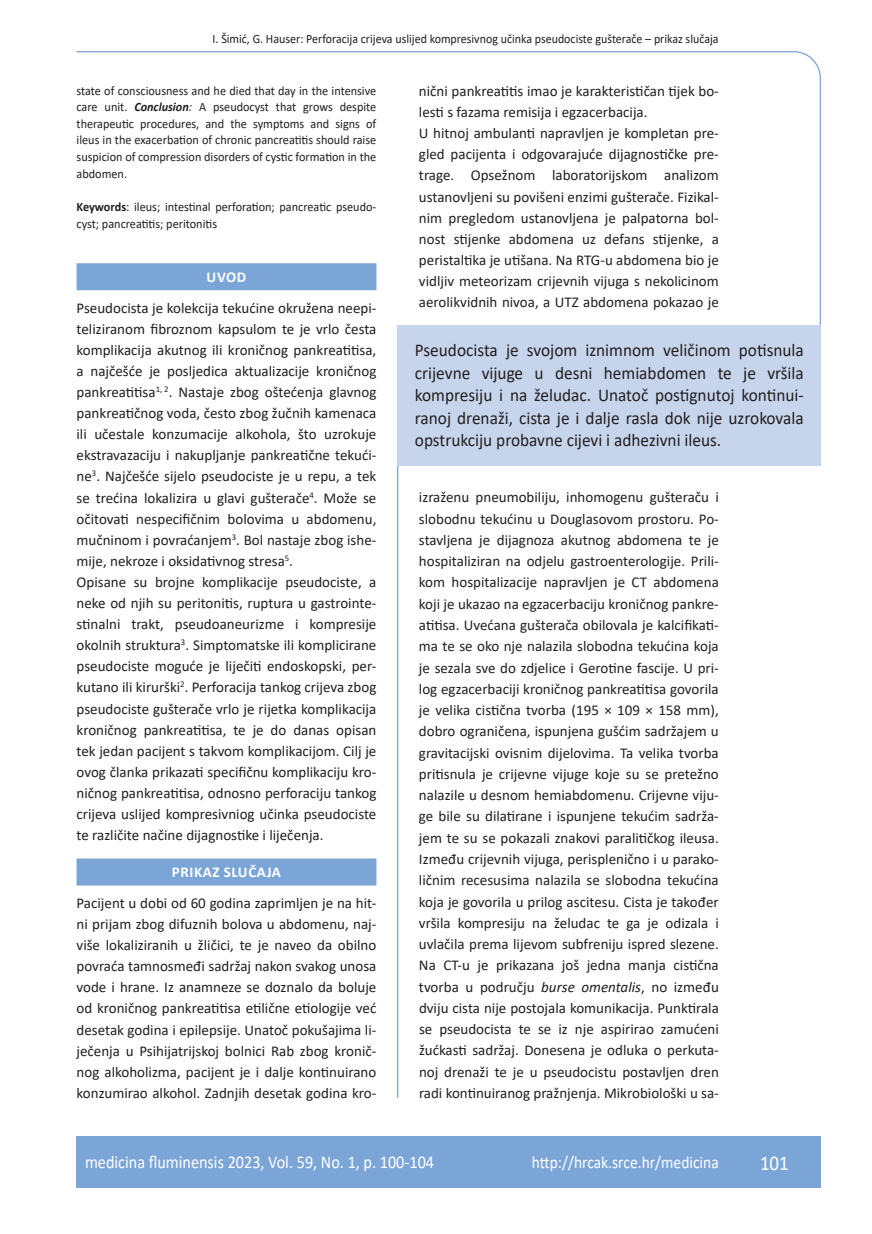
<style>
.page{position:relative;width:872px;height:1234px;background:#fff}
.page>*{position:absolute;margin:0;border:0;box-sizing:border-box;transform-origin:0 0}
.t1{font:21px "Calibri";color:#fff;scale:.9 1}
.t2{font:18px/22.5px "Calibri";color:#231f20;text-align:justify;scale:.96 1}
.t3{font:18px "Calibri";color:#fff;scale:.9 1}
.t4{font:17.25px "Calibri";color:#fff;scale:.9 1}
.t5{font:15px/21.1px "Calibri";color:#231f20}
.t6{font:700 15px "Calibri";letter-spacing:.04em;color:#fff}
.t7{font:12.75px/16.6px "Calibri";color:#231f20;text-align:justify;scale:.96 1}
.t8{font:12.75px "Calibri";color:#231f20;scale:.94 1}
.s1{font-weight:700;font-style:italic}
.s2{font-style:italic}
.s3{font-weight:700}
</style>
<div class="page">
<svg style="left:76px;top:51px;width:745px;height:275px"></svg>
<hr style="left:397px;top:465px;width:1px;height:632px;background:#7ca5d7">
<div style="left:77px;top:1135px;width:744px;height:51px;background:#7ca5d7"></div>
<div style="left:77px;top:263px;width:299px;height:27px;background:#7ca5d7"></div>
<div style="left:77px;top:858px;width:299px;height:27px;background:#7ca5d7"></div>
<div style="left:398px;top:325px;width:423px;height:140px;background:#c6d5ec"></div>
<p class="t8" style="left:213px;top:29px;width:540px">I. Šimić, G. Hauser: Perforacija crijeva uslijed kompresivnog učinka pseudociste gušterače – prikaz slučaja</p>
<p class="t7" style="left:77px;top:82px;width:314px">state of consciousness and he died that day in the intensive care unit. <span class="s1">Conclusion</span><span class="s2">:</span> A pseudocyst that grows despite therapeutic procedures, and the symptoms and signs of ileus in the exacerbation of chronic pancreatitis should raise suspicion of compression disorders of cystic formation in the abdomen.</p>
<p class="t7" style="left:77px;top:198px;width:314px"><span class="s3">Keywords</span>: ileus; intestinal perforation; pancreatic pseudo&shy;cyst; pancreatitis; peritonitis</p>
<p class="t6" style="left:207px;top:266px;width:41px">UVOD</p>
<p class="t5" style="left:77px;top:296px;width:301px">Pseudocista je kolekcija tekućine okružena neepi&shy;teliziranom fibroznom kapsulom te je vrlo česta komplikacija akutnog ili kroničnog pankreatitisa, a najčešće je posljedica aktualizacije kroničnog pankreatitisa<sup>1,</sup> <sup>2</sup>. Nastaje zbog oštećenja glavnog pankreatičnog voda, često zbog žučnih kamenaca ili učestale konzumacije alkohola, što uzrokuje ekstravazaciju i nakupljanje pankreatične tekući&shy;ne<sup>3</sup>. Najčešće sijelo pseudociste je u repu, a tek se trećina lokalizira u glavi gušterače<sup>4</sup>. Može se očitovati nespecifičnim bolovima u abdomenu, mučninom i povraćanjem<sup>3</sup>. Bol nastaje zbog ishe&shy;mije, nekroze i oksidativnog stresa<sup>5</sup>.<br>Opisane su brojne komplikacije pseudociste, a neke od njih su peritonitis, ruptura u gastrointe&shy;stinalni trakt, pseudoaneurizme i kompresije okolnih struktura<sup>3</sup>. Simptomatske ili komplicirane pseudociste moguće je liječiti endoskopski, per&shy;kutano ili kirurški<sup>2</sup>. Perforacija tankog crijeva zbog pseudociste gušterače vrlo je rijetka komplikacija kroničnog pankreatitisa, te je do danas opisan tek jedan pacijent s takvom komplikacijom. Cilj je ovog članka prikazati specifičnu komplikaciju kro&shy;ničnog pankreatitisa, odnosno perforaciju tankog crijeva uslijed kompresivniog učinka pseudociste te različite načine dijagnostike i liječenja.</p>
<p class="t6" style="left:172px;top:861px;width:111px">PRIKAZ SLUČAJA</p>
<p class="t5" style="left:77px;top:891px;width:301px;text-align:justify">Pacijent u dobi od 60 godina zaprimljen je na hit&shy;ni prijam zbog difuznih bolova u abdomenu, naj&shy;više lokaliziranih u žličici, te je naveo da obilno povraća tamnosmeđi sadržaj nakon svakog unosa vode i hrane. Iz anamneze se doznalo da boluje od kroničnog pankreatitisa etilične etiologije već desetak godina i epilepsije. Unatoč pokušajima li&shy;ječenja u Psihijatrijskoj bolnici Rab zbog kronič&shy;nog alkoholizma, pacijent je i dalje kontinuirano konzumirao alkohol. Zadnjih desetak godina kro-</p>
<p class="t5" style="left:419px;top:81px;width:301px">nični pankreatitis imao je karakterističan tijek bo&shy;lesti s fazama remisija i egzacerbacija.<br>U hitnoj ambulanti napravljen je kompletan pre&shy;gled pacijenta i odgovarajuće dijagnostičke pre&shy;trage. Opsežnom laboratorijskom analizom ustanovljeni su povišeni enzimi gušterače. Fizikal&shy;nim pregledom ustanovljena je palpatorna bol&shy;nost stijenke abdomena uz defans stijenke, a peristaltika je utišana. Na RTG-u abdomena bio je vidljiv meteorizam crijevnih vijuga s nekolicinom aerolikvidnih nivoa, a UTZ abdomena pokazao je</p>
<p class="t2" style="left:415px;top:338px;width:406px">Pseudocista je svojom iznimnom veličinom potisnula crijevne vijuge u desni hemiabdomen te je vršila kompresiju i na želudac. Unatoč postignutoj kontinui&shy;ranoj drenaži, cista je i dalje rasla dok nije uzrokovala opstrukciju probavne cijevi i adhezivni ileus.</p>
<p class="t5" style="left:419px;top:486px;width:301px;text-align:justify">izraženu pneumobiliju, inhomogenu gušteraču i slobodnu tekućinu u Douglasovom prostoru. Po&shy;stavljena je dijagnoza akutnog abdomena te je hospitaliziran na odjelu gastroenterologije. Prili&shy;kom hospitalizacije napravljen je CT abdomena koji je ukazao na egzacerbaciju kroničnog pankre&shy;atitisa. Uvećana gušterača obilovala je kalcifikati&shy;ma te se oko nje nalazila slobodna tekućina koja je sezala sve do zdjelice i Gerotine fascije. U pri&shy;log egzacerbaciji kroničnog pankreatitisa govorila je velika cistična tvorba (195 × 109 × 158 mm), dobro ograničena, ispunjena gušćim sadržajem u gravitacijski ovisnim dijelovima. Ta velika tvorba pritisnula je crijevne vijuge koje su se pretežno nalazile u desnom hemiabdomenu. Crijevne viju&shy;ge bile su dilatirane i ispunjene tekućim sadrža&shy;jem te su se pokazali znakovi paralitičkog ileusa.<br>Između crijevnih vijuga, perisplenično i u parako&shy;ličnim recesusima nalazila se slobodna tekućina koja je govorila u prilog ascitesu. Cista je također vršila kompresiju na želudac te ga je odizala i uvlačila prema lijevom subfreniju ispred slezene.<br>Na CT-u je prikazana još jedna manja cistična tvorba u području <span class="s2">burse omentalis</span>, no između dviju cista nije postojala komunikacija. Punktirala se pseudocista te se iz nje aspirirao zamućeni žućkasti sadržaj. Donesena je odluka o perkuta&shy;noj drenaži te je u pseudocistu postavljen dren radi kontinuiranog pražnjenja. Mikrobiološki u sa-</p>
<p class="t3" style="left:85px;top:1149px;width:389px">medicina fluminensis 2023, Vol. 59, No. 1, p. 100-104</p>
<p class="t4" style="left:532px;top:1150px;width:209px">http://hrcak.srce.hr/medicina</p>
<h1 class="t1" style="left:760px;top:1147px;width:33px">101</h1>
</div>
